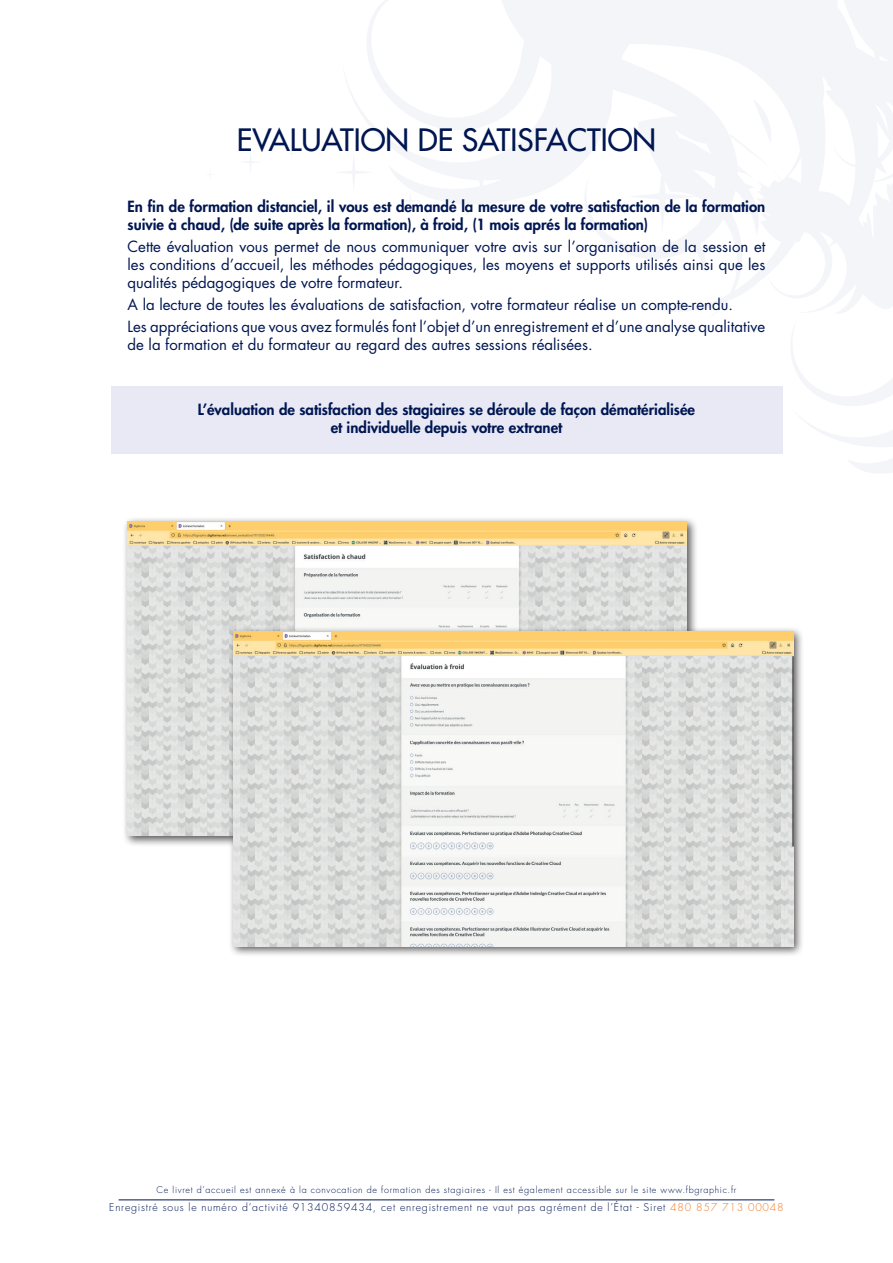
<style>
.page{position:relative;width:893px;height:1263px;background:#fff}
.page>*{position:absolute;margin:0;border:0;box-sizing:border-box;transform-origin:0 0}
.t1{font:30px "Futura";color:#001652}
.t2{font:15px/18px "Futura";color:#001652;text-align:justify}
.t3{font:800 15px/18px "Futura";color:#001652}
.t4{font:300 10.5px "Futura";letter-spacing:.075em;color:#001652}
.t5{font:300 9px "Futura";letter-spacing:.075em;color:#001652}
.s1{color:#f47b23}
</style>
<div class="page">
<svg style="left:204px;top:0;width:689px;height:473px"></svg>
<hr style="left:119px;top:1199px;width:655px;height:1px;background:#001652">
<div style="left:111px;top:386px;width:671px;height:67px;background:#e8e9f4"></div>
<div style="left:122px;top:516px;width:576px;height:331px;background:#231f20;opacity:.75"></div>
<img style="left:128px;top:521px;width:559px;height:315px">
<div style="left:229px;top:627px;width:575px;height:331px;background:#231f20;opacity:.75"></div>
<img style="left:234px;top:632px;width:559px;height:314px">
<h1 class="t1" style="left:237px;top:121px;width:421px">EVALUATION DE SATISFACTION</h1>
<p class="t3" style="left:128px;top:197px;width:639px">En fin de formation distanciel, il vous est demandé la mesure de votre satisfaction de la formation suivie à chaud, (de suite après la formation), à froid, (1 mois aprés la formation)</p>
<p class="t2" style="left:128px;top:238px;width:639px">Cette évaluation vous permet de nous communiquer votre avis sur l’organisation de la session et les conditions d’accueil, les méthodes pédagogiques, les moyens et supports utilisés ainsi que les qualités pédagogiques de votre formateur.</p>
<p class="t2" style="left:128px;top:294px;width:639px;line-height:22.2px">A la lecture de toutes les évaluations de satisfaction, votre formateur réalise un compte-rendu.<br>Les appréciations que vous avez formulés font l’objet d’un enregistrement et d’une analyse qualitative</p>
<p class="t2" style="left:128px;top:336px;width:467px">de la formation et du formateur au regard des autres sessions réalisées.</p>
<p class="t3" style="left:198px;top:401px;width:499px;text-align:center">L’évaluation de satisfaction des stagiaires se déroule de façon dématérialisée et individuelle depuis votre extranet</p>
<p class="t5" style="left:157px;top:1184px;width:581px">Ce livret d’accueil est annexé à la convocation de formation des stagiaires - Il est également accessible sur le site www.fbgraphic.fr</p>
<p class="t4" style="left:109px;top:1201px;width:676px">Enregistré sous le numéro d’activité 91340859434, cet enregistrement ne vaut pas agrément de l’État - Siret <span class="s1">480 857 713 00048</span></p>
</div>
